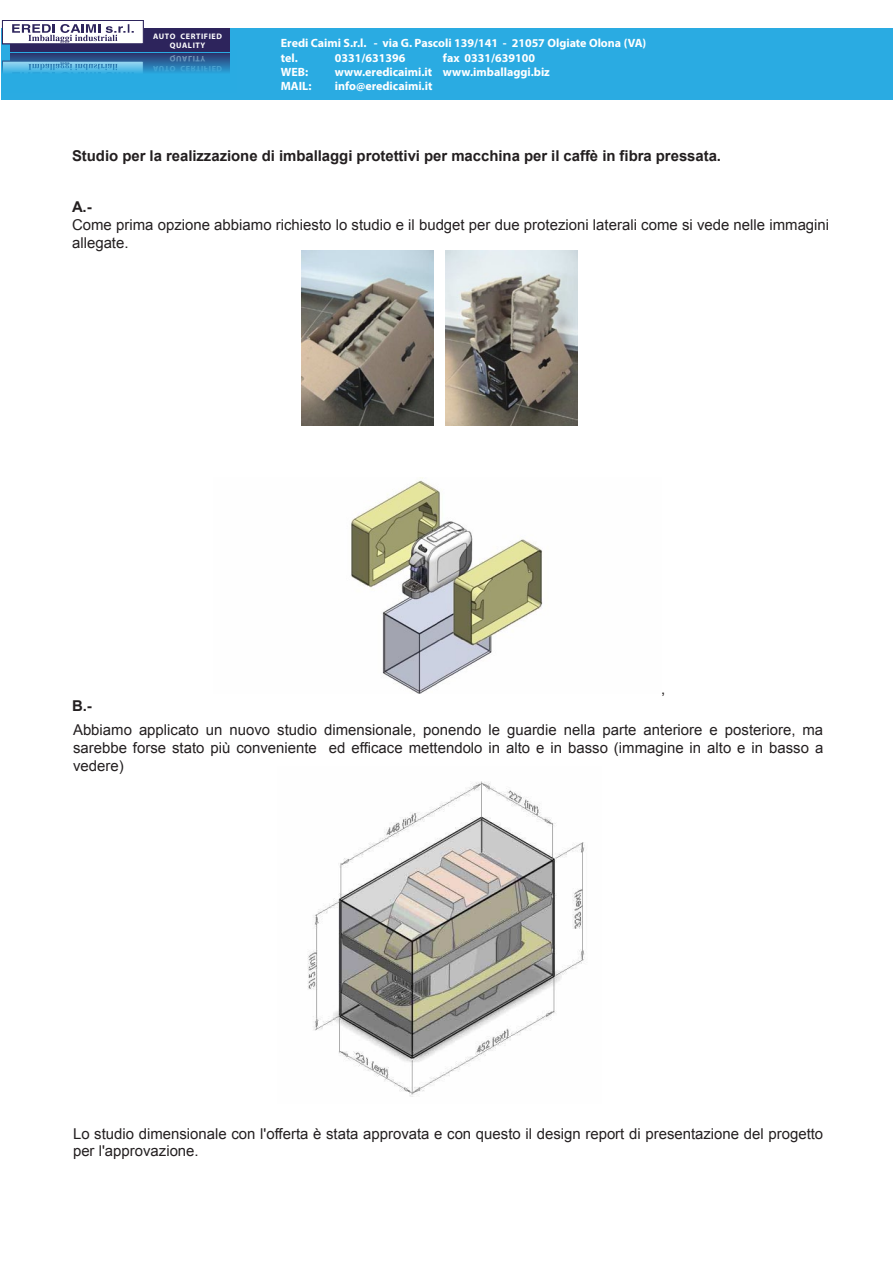
<style>
.page{position:relative;width:893px;height:1263px;background:#fff}
.page>*{position:absolute;margin:0;border:0;box-sizing:border-box;transform-origin:0 0}
.t1{font:15px/17.9px "Arial";color:#231f20}
.t2{font:700 15px "Arial";letter-spacing:-.005em;color:#231f20}
.t3{font:14.85px/17.9px "Arial";color:#231f20;text-align:justify}
.t4{font:700 12px/14.4px "Myriad Pro";color:#fff}
.t5{font:700 7.95px/9.6px "Myriad Pro";letter-spacing:.075em;color:#fff;text-align:center}
</style>
<div class="page">
<div style="left:1px;top:28px;width:891px;height:72px;background:#2aabe2"></div>
<div style="left:11px;top:29px;width:219px;height:23px;background:#2d245c"></div>
<div style="left:2px;top:20px;width:142px;height:24px;background:#fff;border:1px solid #2d245c"></div>
<svg style="left:12px;top:24px;width:122px;height:19px"></svg>
<svg style="left:2px;top:51px;width:228px;height:22px"></svg>
<img style="left:302px;top:250px;width:131px;height:176px">
<img style="left:446px;top:250px;width:131px;height:176px">
<img style="left:351px;top:477px;width:192px;height:217px">
<img style="left:307px;top:781px;width:278px;height:316px">
<svg style="left:153px;top:56px;width:69px;height:16px"></svg>
<p class="t5" style="left:153px;top:31px;width:70px">AUTO CERTIFIED<br>QUALITY</p>
<p class="t4" style="left:281px;top:35px;width:367px">Eredi Caimi S.r.l. - via G. Pascoli 139/141 - 21057 Olgiate Olona (VA) tel.</p>
<p class="t4" style="left:335px;top:50px;width:72px">0331/631396</p>
<p class="t4" style="left:443px;top:50px;width:94px">fax 0331/639100</p>
<p class="t4" style="left:281px;top:64px;width:29px">WEB:</p>
<p class="t4" style="left:335px;top:64px;width:216px">www.eredicaimi.it www.imballaggi.biz</p>
<p class="t4" style="left:281px;top:79px;width:32px">MAIL:</p>
<p class="t4" style="left:335px;top:79px;width:99px">info@eredicaimi.it</p>
<p class="t2" style="left:72px;top:145px;width:650px">Studio per la realizzazione di imballaggi protettivi per macchina per il caffè in fibra pressata.</p>
<p class="t2" style="left:72px;top:197px;width:21px">A.-</p>
<p class="t1" style="left:72px;top:216px;width:758px">Come prima opzione abbiamo richiesto lo studio e il budget per due protezioni laterali come si vede nelle immagini allegate.</p>
<p class="t1" style="left:661px;top:680px;width:6px">,</p>
<p class="t2" style="left:72px;top:696px;width:21px">B.-</p>
<p class="t3" style="left:73px;top:721px;width:751px">Abbiamo applicato un nuovo studio dimensionale, ponendo le guardie nella parte anteriore e posteriore, ma sarebbe forse stato più conveniente ed efficace mettendolo in alto e in basso (immagine in alto e in basso a vedere)</p>
<p class="t3" style="left:73px;top:1125px;width:751px">Lo studio dimensionale con l'offerta è stata approvata e con questo il design report di presentazione del progetto per l'approvazione.</p>
</div>
